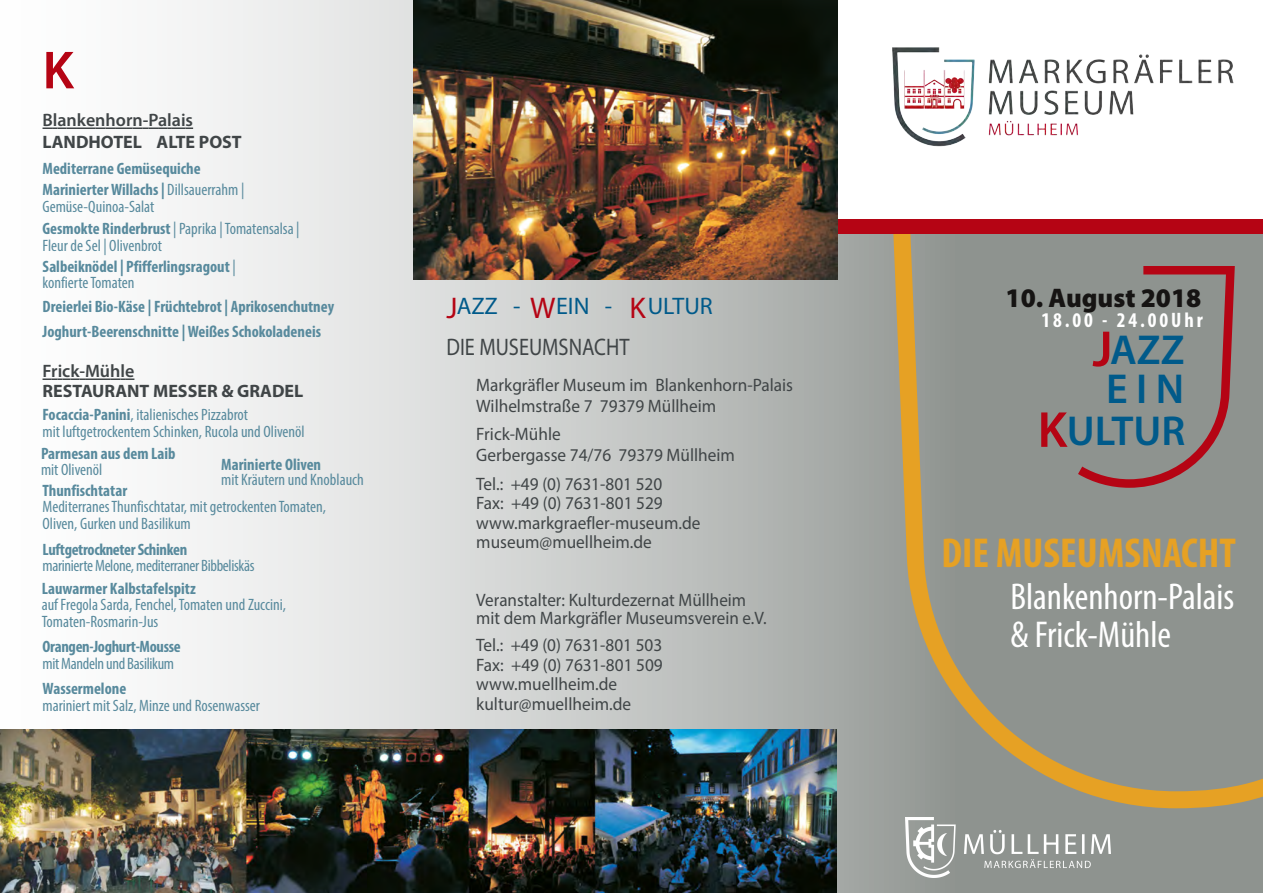
<style>
.page{position:relative;width:1263px;height:893px;background:#fff}
.page>*{position:absolute;margin:0;border:0;box-sizing:border-box;transform-origin:0 0}
.t1{font:700 condensed 42px "Myriad Pro";color:#e6a124}
.t2{font:600 42px/38.2px "Myriad Pro";color:#005a8a;text-align:center}
.t3{font:condensed 37.5px/38.2px "Myriad Pro";color:#fff}
.t4{font:30px "Myriad Pro";color:#b50414}
.t5{font:900 27px "Myriad Pro";color:#161413}
.t6{font:24px "Myriad Pro";color:#404547;scale:.85 1}
.t7{font:24px "Myriad Pro";color:#005a8a}
.t8{font:700 condensed 21px "Myriad Pro";letter-spacing:.145em;color:#fff}
.t9{font:18px/19.5px "Myriad Pro";color:#404547;scale:.96 1}
.t10{font:18px/18px "Myriad Pro";color:#404547;scale:.95 1}
.t11{font:700 18px "Myriad Pro";color:#404547}
.t12{font:600 18px "Myriad Pro";color:#404547}
.t13{font:condensed 16.5px/16.5px "Myriad Pro";color:#588a9d}
.t14{font:700 condensed 16.5px/22px "Myriad Pro";color:#588a9d}
.t15{font:condensed 16.5px "Myriad Pro";letter-spacing:-.02em;color:#588a9d}
.t16{font:700 condensed 16.5px "Myriad Pro";letter-spacing:-.02em;color:#588a9d}
.s1{font-weight:400}
.s2{font-weight:700}
.s3{font-size:51px;color:#b50414}
</style>
<div class="page">
<div style="left:0;top:0;width:1263px;height:893px;background:linear-gradient(to right,#fff,#7c827d)"></div>
<svg style="left:884px;top:234px;width:379px;height:583px;background:#959588"></svg>
<div style="left:838px;top:217px;width:425px;height:17px;background:#b50414"></div>
<svg style="left:1068px;top:262px;width:171px;height:230px;background:#918684"></svg>
<div style="left:836px;top:0;width:427px;height:218px;background:#fff"></div>
<img style="left:0;top:729px;width:836px;height:164px">
<img style="left:413px;top:0;width:424px;height:280px">
<svg style="left:43px;top:378px;width:91px;height:2px"></svg>
<svg style="left:43px;top:127px;width:150px;height:2px"></svg>
<img style="left:906px;top:818px;width:205px;height:60px">
<img style="left:892px;top:47px;width:342px;height:100px">
<p class="t12" style="left:43px;top:109px;width:152px">Blankenhorn-Palais</p>
<p class="t11" style="left:43px;top:131px;width:201px">LANDHOTEL ALTE POST</p>
<p class="t14" style="left:43px;top:157px;width:203px">Mediterrane Gemüsequiche<br>MarinierterWillachs | <span class="s1">Dillsauerrahm |</span></p>
<p class="t13" style="left:43px;top:195px;width:259px;line-height:22.2px">Gemüse-Quinoa-Salat<br><span class="s2">Gesmokte Rinderbrust</span> | Paprika |Tomatensalsa |</p>
<p class="t14" style="left:43px;top:234px;width:195px;line-height:21.1px"><span class="s1">Fleur de Sel | Olivenbrot<br></span>Salbeiknödel | Pfifferlingsragout <span class="s1">|</span></p>
<p class="t13" style="left:43px;top:274px;width:94px">konfierteTomaten</p>
<p class="t14" style="left:43px;top:294px;width:293px;line-height:24.6px">Dreierlei Bio-Käse | Früchtebrot | Aprikosenchutney<br>Joghurt-Beerenschnitte |Weißes Schokoladeneis</p>
<p class="t12" style="left:43px;top:360px;width:93px">Frick-Mühle</p>
<p class="t11" style="left:43px;top:379px;width:262px">RESTAURANT MESSER &amp; GRADEL</p>
<p class="t13" style="left:43px;top:406px;width:264px"><span class="s2">Focaccia-Panini</span>, italienisches Pizzabrot<br>mit luftgetrockentem Schinken, Rucola und Olivenöl</p>
<p class="t14" style="left:41px;top:442px;width:136px">Parmesan aus dem Laib</p>
<p class="t13" style="left:41px;top:461px;width:63px">mit Olivenöl</p>
<p class="t14" style="left:221px;top:453px;width:102px">Marinierte Oliven</p>
<p class="t13" style="left:221px;top:471px;width:144px">mit Kräutern und Knoblauch</p>
<p class="t14" style="left:43px;top:479px;width:86px">Thunfischtatar</p>
<p class="t13" style="left:43px;top:499px;width:285px">MediterranesThunfischtatar, mit getrockenten Tomaten,<br>Oliven, Gurken und Basilikum</p>
<p class="t16" style="left:43px;top:539px;width:146px">LuftgetrockneterSchinken</p>
<p class="t15" style="left:43px;top:556px;width:214px">marinierteMelone,mediterraner Bibbeliskäs</p>
<p class="t14" style="left:42px;top:577px;width:156px">Lauwarmer Kalbstafelspitz</p>
<p class="t13" style="left:42px;top:596px;width:246px">auf Fregola Sarda, Fenchel,Tomaten und Zuccini,<br>Tomaten-Rosmarin-Jus</p>
<p class="t16" style="left:43px;top:636px;width:140px">Orangen-Joghurt-Mousse</p>
<p class="t15" style="left:43px;top:653px;width:133px">mitMandeln und Basilikum</p>
<p class="t14" style="left:43px;top:677px;width:85px">Wassermelone</p>
<p class="t13" style="left:43px;top:697px;width:219px">mariniert mit Salz, Minze und Rosenwasser</p>
<h3 class="t4" style="left:446px;top:289px;width:13px">J</h3>
<h3 class="t4" style="left:530px;top:289px;width:27px">W</h3>
<h3 class="t4" style="left:629px;top:289px;width:18px">K</h3>
<h3 class="t5" style="left:1005px;top:279px;width:197px">10. August 2018</h3>
<h3 class="t7" style="left:457px;top:291px;width:65px">AZZ -</h3>
<h3 class="t7" style="left:556px;top:291px;width:57px">EIN -</h3>
<h3 class="t7" style="left:648px;top:291px;width:67px">ULTUR</h3>
<h3 class="t6" style="left:446px;top:332px;width:217px">DIE MUSEUMSNACHT</h3>
<p class="t8" style="left:1041px;top:307px;width:163px">18.00 - 24.00Uhr</p>
<h1 class="t2" style="left:1092px;top:330px;width:93px"><span class="s3">J</span>AZZ<br>EIN</h1>
<h1 class="t2" style="left:1037px;top:411px;width:149px"><span class="s3">K</span>ULTUR</h1>
<p class="t9" style="left:476px;top:374px;width:332px;line-height:21px">Markgräfler Museum im Blankenhorn-Palais<br>Wilhelmstraße 7 79379 Müllheim</p>
<p class="t9" style="left:476px;top:423px;width:271px;line-height:21px">Frick-Mühle<br>Gerbergasse 74/76 79379 Müllheim</p>
<p class="t9" style="left:476px;top:474px;width:235px">Tel.: +49 (0) 7631-801 520<br>Fax: +49 (0) 7631-801 529 www.markgraefler-museum.de museum@muellheim.de</p>
<h1 class="t1" style="left:941px;top:527px;width:296px">DIE MUSEUMSNACHT</h1>
<h2 class="t3" style="left:1010px;top:577px;width:225px">Blankenhorn-Palais &amp; Frick-Mühle</h2>
<p class="t10" style="left:476px;top:591px;width:307px">Veranstalter: Kulturdezernat Müllheim mit dem Markgräfler Museumsverein e.V.</p>
<p class="t9" style="left:476px;top:635px;width:196px">Tel.: +49 (0) 7631-801 503<br>Fax: +49 (0) 7631-801 509 www.muellheim.de kultur@muellheim.de</p>
</div>
